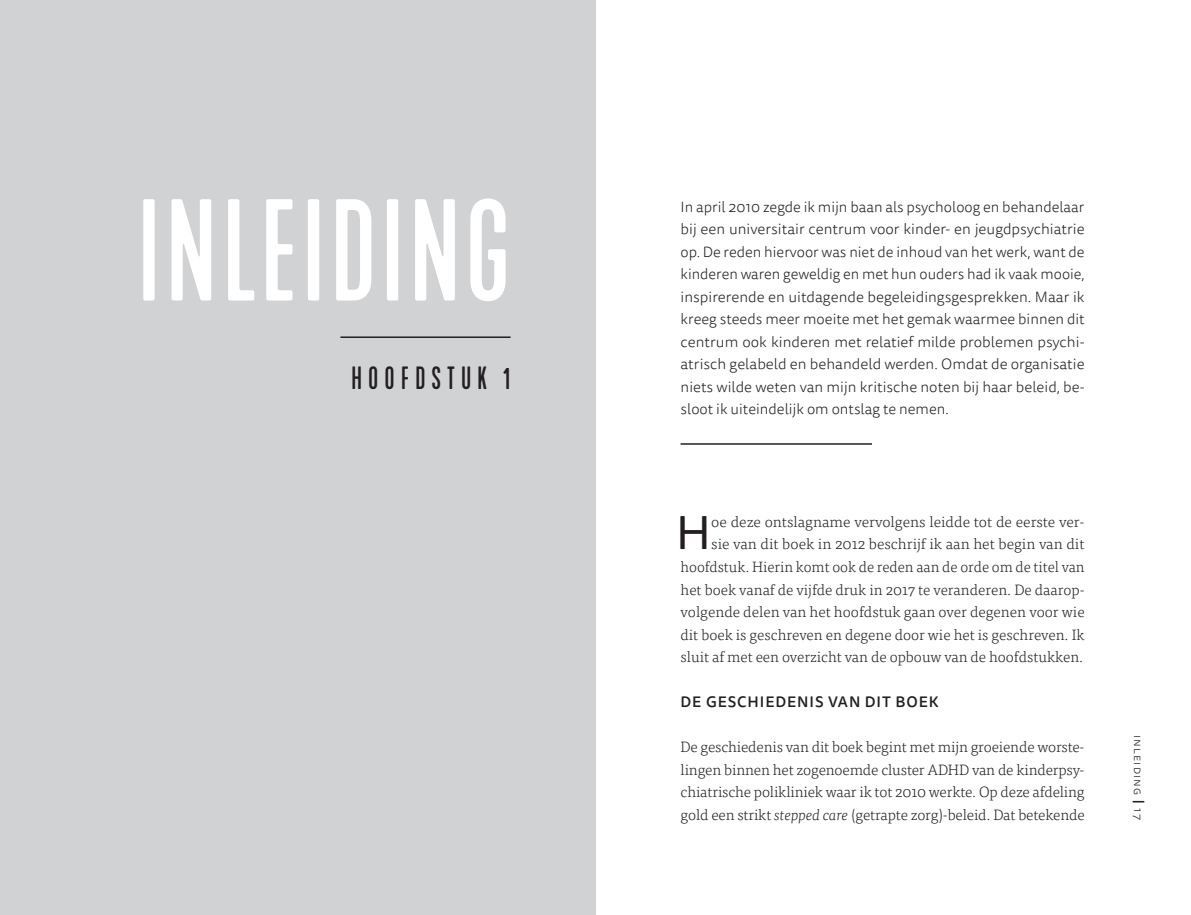
<style>
.page{position:relative;width:1191px;height:915px;background:#fff}
.page>*{position:absolute;margin:0;border:0;box-sizing:border-box;transform-origin:0 0}
.t1{font:condensed 135px "Kapra Neue";letter-spacing:.025em;color:#fff}
.t2{font:47.25px "Tisa Sans Pro";color:#231f20}
.t3{font:condensed 30px "Kapra Neue";letter-spacing:.2em;color:#231f20}
.t4{font:300 15px/22.5px "Tisa Pro";color:#231f20;text-align:right}
.t5{font:300 15px/22.5px "Tisa Sans Pro";color:#231f20;text-align:justify}
.t6{font:500 15px "Tisa Sans Pro";letter-spacing:.06em;color:#231f20}
.t7{font:300 12px "Tisa Sans Pro";letter-spacing:.1em;color:#231f20}
.s1{font-style:italic}
.s2{font-weight:700}
</style>
<div class="page">
<div style="left:0;top:0;width:595px;height:914px;background:#d1d2d4"></div>
<hr style="left:340px;top:336px;width:170px;height:2px;background:#231f20">
<hr style="left:680px;top:443px;width:192px;height:1px;background:#231f20">
<h1 class="t1" style="left:136px;top:170px;width:375px">INLEIDING</h1>
<h3 class="t3" style="left:351px;top:360px;width:161px">HOOFDSTUK 1</h3>
<p class="t5" style="left:680px;top:196px;width:405px">In april 2010 zegde ik mijn baan als psycholoog en behandelaar bij een universitair centrum voor kinder- en jeugdpsychiatrie op. De reden hiervoor was niet de inhoud van het werk, want de kinderen waren geweldig en met hun ouders had ik vaak mooie, inspirerende en uitdagende begeleidingsgesprekken. Maar ik kreeg steeds meer moeite met het gemak waarmee binnen dit centrum ook kinderen met relatief milde problemen psychi&shy;atrisch gelabeld en behandeld werden. Omdat de organisatie niets wilde weten van mijn kritische noten bij haar beleid, be&shy;sloot ik uiteindelijk om ontslag te nemen.</p>
<p class="t4" style="left:680px;top:509px;width:405px">oe deze ontslagname vervolgens leidde tot de eerste ver-<br>sie van dit boek in 2012 beschrijf ik aan het begin van dit hoofdstuk. Hierin komt ook de reden aan de orde om de titel van het boek vanaf de vijfde druk in 2017 te veranderen. De daarop&shy;volgende delen van het hoofdstuk gaan over degenen voor wie dit boek is geschreven en degene door wie het is geschreven. Ik sluit af met een overzicht van de opbouw van de hoofdstukken.</p>
<p class="t6" style="left:680px;top:691px;width:260px">DE GESCHIEDENIS VAN DIT BOEK</p>
<p class="t4" style="left:680px;top:734px;width:405px;text-align:justify">De geschiedenis van dit boek begint met mijn groeiende worste&shy;lingen binnen het zogenoemde cluster ADHD van de kinderpsy&shy;chiatrische polikliniek waar ik tot 2010 werkte. Op deze afdeling gold een strikt <span class="s1">stepped care</span> (getrapte zorg)-beleid. Dat betekende</p>
<p class="t7" style="left:1146px;top:734px;width:86px;rotate:90deg">inleiding <span class="s2">|</span> 17</p>
<h2 class="t2" style="left:676px;top:501px;width:37px">H</h2>
</div>
